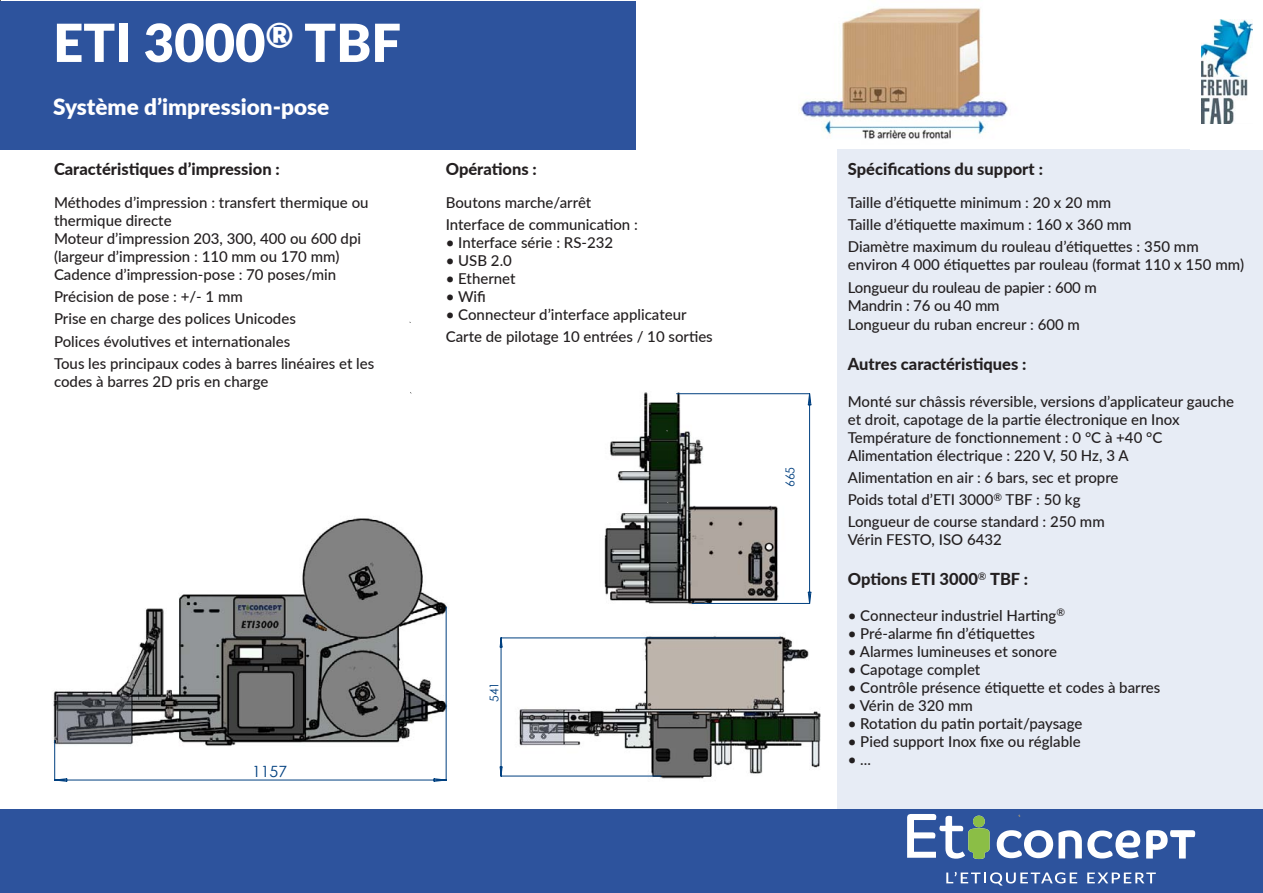
<style>
.page{position:relative;width:1263px;height:893px;background:#fff}
.page>*{position:absolute;margin:0;border:0;box-sizing:border-box;transform-origin:0 0}
.t1{font:900 52.5px "Lato";color:#fff}
.t2{font:900 22.5px "Lato";color:#fff}
.t3{font:800 16.5px "Lato";color:#231f20}
.t4{font:15.45px "Century Gothic";color:#004080}
.t5{font:500 15px/22.2px "Lato";color:#231f20}
.t6{font:12.3px "Century Gothic";color:#004080}
.t7{font:12px "Century Gothic";color:#004080}
.s1{color:#fff}
</style>
<div class="page">
<svg style="left:499px;top:637px;width:167px;height:140px"></svg>
<div style="left:838px;top:149px;width:425px;height:661px;background:#e7ecf5"></div>
<img style="left:0;top:1px;width:1px;height:148px">
<div style="left:1px;top:1px;width:635px;height:148px;background:#2d539d"></div>
<div style="left:0;top:810px;width:1263px;height:83px;background:#2d539d"></div>
<svg style="left:907px;top:817px;width:82px;height:42px"></svg>
<svg style="left:1146px;top:830px;width:49px;height:28px"></svg>
<svg style="left:997px;top:830px;width:143px;height:28px"></svg>
<svg style="left:946px;top:872px;width:131px;height:13px"></svg>
<svg style="left:1087px;top:872px;width:69px;height:11px"></svg>
<img style="left:1201px;top:20px;width:51px;height:104px">
<img style="left:53px;top:518px;width:395px;height:225px">
<svg style="left:360px;top:589px;width:4px;height:17px"></svg>
<svg style="left:54px;top:606px;width:393px;height:176px"></svg>
<svg style="left:67px;top:720px;width:143px;height:13px;background:#4f5154"></svg>
<img style="left:604px;top:392px;width:76px;height:212px">
<svg style="left:666px;top:430px;width:355px;height:387px"></svg>
<svg style="left:676px;top:393px;width:136px;height:211px"></svg>
<img style="left:801px;top:8px;width:207px;height:131px">
<h1 class="t1" style="left:53px;top:3px;width:349px">ETI 3000<sup>®</sup> TBF</h1>
<h2 class="t2" style="left:53px;top:90px;width:278px">Système d’impression-pose</h2>
<p class="t3" style="left:54px;top:157px;width:227px">Caractéristiques d’impression :</p>
<p class="t5" style="left:54px;top:193px;width:316px;line-height:18px">Méthodes d’impression : transfert thermique ou thermique directe<br>Moteur d’impression 203, 300, 400 ou 600 dpi (largeur d’impression : 110 mm ou 170 mm)<br>Cadence d’impression-pose : 70 poses/min</p>
<p class="t5" style="left:54px;top:285px;width:322px">Précision de pose : +/- 1 mm<br>Prise en charge des polices Unicodes<br>Polices évolutives et internationales<br>Tous les principaux codes à barres linéaires et les</p>
<p class="t5" style="left:54px;top:370px;width:216px">codes à barres 2D pris en charge</p>
<p class="t3" style="left:446px;top:157px;width:93px">Opérations :</p>
<p class="t5" style="left:446px;top:191px;width:194px">Boutons marche/arrêt<br>Interface de communication :</p>
<p class="t5" style="left:446px;top:231px;width:169px">• Interface série : RS-232</p>
<p class="t5" style="left:446px;top:249px;width:68px">• USB 2.0</p>
<p class="t5" style="left:446px;top:267px;width:71px">• Ethernet</p>
<p class="t5" style="left:446px;top:285px;width:42px">• Wifi</p>
<p class="t5" style="left:446px;top:303px;width:342px">• Connecteur d’interface applicateur<br>Carte de pilotage 10 entrées / 10 sorties<span class="s1">ce de réap-</span></p>
<p class="t6" style="left:781px;top:487px;width:22px;rotate:-90deg">665</p>
<p class="t4" style="left:252px;top:760px;width:37px">1157</p>
<p class="t7" style="left:486px;top:702px;width:21px;rotate:-90deg">541</p>
<p class="t3" style="left:848px;top:157px;width:197px">Spécifications du support :</p>
<p class="t5" style="left:848px;top:191px;width:352px">Taille d’étiquette minimum : 20 x 20 mm<br>Taille d’étiquette maximum : 160 x 360 mm<br>Diamètre maximum du rouleau d’étiquettes : 350 mm</p>
<p class="t5" style="left:848px;top:253px;width:398px">environ 4 000 étiquettes par rouleau (format 110 x 150 mm)<br>Longueur du rouleau de papier : 600 m</p>
<p class="t5" style="left:848px;top:294px;width:234px;line-height:19.8px">Mandrin : 76 ou 40 mm<br>Longueur du ruban encreur : 600 m</p>
<p class="t3" style="left:848px;top:352px;width:180px">Autres caractéristiques :</p>
<p class="t5" style="left:848px;top:391px;width:388px;line-height:18px">Monté sur châssis réversible, versions d’applicateur gauche et droit, capotage de la partie électronique en Inox Température de fonctionnement : 0 °C à +40 °C Alimentation électrique : 220 V, 50 Hz, 3 A</p>
<p class="t5" style="left:848px;top:466px;width:272px">Alimentation en air : 6 bars, sec et propre<br>Poids total d’ETI 3000<sup>®</sup> TBF : 50 kg<br>Longueur de course standard : 250 mm</p>
<p class="t5" style="left:848px;top:528px;width:156px">Vérin FESTO, ISO 6432</p>
<p class="t3" style="left:848px;top:567px;width:182px">Options ETI 3000<sup>®</sup> TBF :</p>
<p class="t5" style="left:848px;top:604px;width:219px">• Connecteur industriel Harting<sup>®</sup></p>
<p class="t5" style="left:848px;top:622px;width:189px">• Pré-alarme fin d’étiquettes</p>
<p class="t5" style="left:848px;top:640px;width:211px">• Alarmes lumineuses et sonore</p>
<p class="t5" style="left:848px;top:658px;width:134px">• Capotage complet</p>
<p class="t5" style="left:848px;top:676px;width:314px">• Contrôle présence étiquette et codes à barres</p>
<p class="t5" style="left:848px;top:694px;width:127px">• Vérin de 320 mm</p>
<p class="t5" style="left:848px;top:712px;width:236px">• Rotation du patin portait/paysage</p>
<p class="t5" style="left:848px;top:730px;width:234px">• Pied support Inox fixe ou réglable</p>
<p class="t5" style="left:848px;top:748px;width:25px">• ...</p>
</div>
